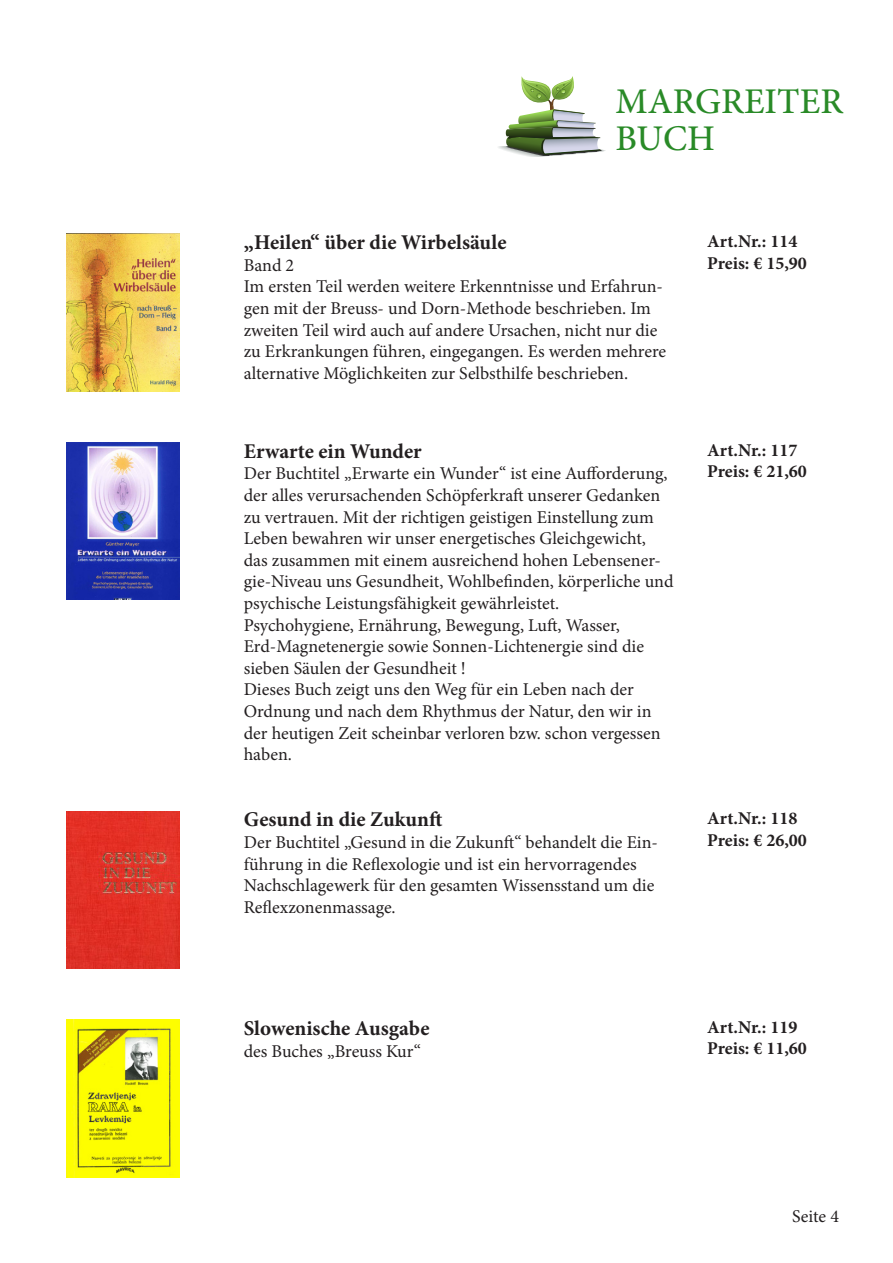
<style>
.page{position:relative;width:893px;height:1263px;background:#fff}
.page>*{position:absolute;margin:0;border:0;box-sizing:border-box;transform-origin:0 0}
.t1{font:500 36.15px/36.8px "Minion Pro";color:#298a27}
.t2{font:700 21px "Minion Pro";color:#231f20}
.t3{font:18px/21.6px "Minion Pro";color:#231f20}
.t4{font:700 18px/21.6px "Minion Pro";color:#231f20}
</style>
<div class="page">
<svg style="left:498px;top:76px;width:108px;height:81px"></svg>
<img style="left:67px;top:234px;width:112px;height:157px">
<img style="left:67px;top:442px;width:112px;height:158px">
<img style="left:67px;top:811px;width:112px;height:158px">
<img style="left:67px;top:1020px;width:112px;height:157px">
<h1 class="t1" style="left:616px;top:85px;width:229px">MARGREITER<br>BUCH</h1>
<p class="t2" style="left:244px;top:228px;width:264px">„Heilen“ über die Wirbelsäule</p>
<p class="t3" style="left:244px;top:254px;width:424px">Band 2<br>Im ersten Teil werden weitere Erkenntnisse und Erfahrun&shy;gen mit der Breuss- und Dorn-Methode beschrieben. Im zweiten Teil wird auch auf andere Ursachen, nicht nur die zu Erkrankungen führen, eingegangen. Es werden mehrere alternative Möglichkeiten zur Selbsthilfe beschrieben.</p>
<p class="t2" style="left:244px;top:436px;width:179px">Erwarte ein Wunder</p>
<p class="t3" style="left:244px;top:463px;width:431px">Der Buchtitel „Erwarte ein Wunder“ ist eine Aufforderung, der alles verursachenden Schöpferkraft unserer Gedanken zu vertrauen. Mit der richtigen geistigen Einstellung zum Leben bewahren wir unser energetisches Gleichgewicht, das zusammen mit einem ausreichend hohen Lebensener&shy;gie-Niveau uns Gesundheit, Wohlbefinden, körperliche und psychische Leistungsfähigkeit gewährleistet.<br>Psychohygiene, Ernährung, Bewegung, Luft, Wasser, Erd-Magnetenergie sowie Sonnen-Lichtenergie sind die sieben Säulen der Gesundheit !<br>Dieses Buch zeigt uns den Weg für ein Leben nach der Ordnung und nach dem Rhythmus der Natur, den wir in der heutigen Zeit scheinbar verloren bzw. schon vergessen haben.</p>
<p class="t2" style="left:244px;top:805px;width:200px">Gesund in die Zukunft</p>
<p class="t3" style="left:244px;top:831px;width:416px">Der Buchtitel „Gesund in die Zukunft“ behandelt die Ein&shy;führung in die Reflexologie und ist ein hervorragendes Nachschlagewerk für den gesamten Wissensstand um die Reflexzonenmassage.</p>
<p class="t4" style="left:707px;top:230px;width:92px">Art.Nr.: 114</p>
<p class="t4" style="left:707px;top:252px;width:101px">Preis: € 15,90</p>
<p class="t4" style="left:707px;top:439px;width:92px">Art.Nr.: 117</p>
<p class="t4" style="left:707px;top:460px;width:101px">Preis: € 21,60</p>
<p class="t4" style="left:707px;top:807px;width:92px">Art.Nr.: 118</p>
<p class="t4" style="left:707px;top:829px;width:101px">Preis: € 26,00</p>
<p class="t2" style="left:244px;top:1013px;width:187px">Slowenische Ausgabe</p>
<p class="t3" style="left:244px;top:1040px;width:179px">des Buches „Breuss Kur“</p>
<p class="t4" style="left:707px;top:1016px;width:101px">Art.Nr.: 119<br>Preis: € 11,60</p>
<p class="t3" style="left:792px;top:1205px;width:48px">Seite 4</p>
</div>
